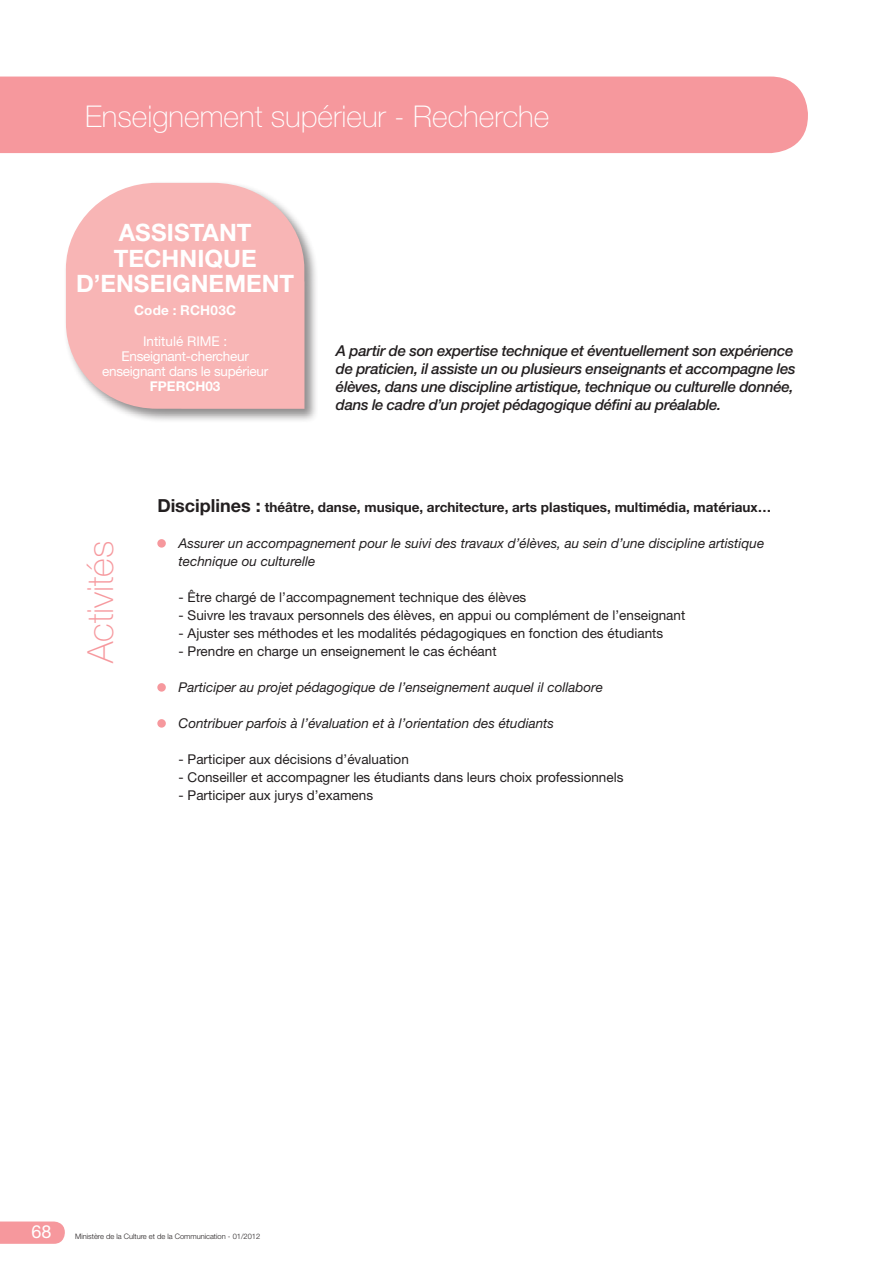
<style>
.page{position:relative;width:893px;height:1263px;background:#fff}
.page>*{position:absolute;margin:0;border:0;box-sizing:border-box;transform-origin:0 0}
.t1{font:100 36px "Helvetica Neue";color:#f6989d}
.t2{font:100 30px "Helvetica Neue";color:#fff}
.t3{font:700 24px/25.5px "Helvetica Neue";letter-spacing:.005em;color:#fff;text-align:center}
.t4{font:18px "Helvetica Neue";color:#fff}
._01_Définition_de_po{font:italic 500 15px/18px "Helvetica Neue";letter-spacing:-.02em;color:#231f20}
._02-Texte_courant{font:13.5px "Helvetica Neue";color:#231f20}
._02-Texte_courant-2{font:italic 13.5px/18px "Helvetica Neue";color:#231f20}
.t5{font:700 13.5px "Helvetica Neue";color:#231f20}
.t6{font:13.5px/15px "Helvetica Neue";letter-spacing:-.02em;color:#fff;text-align:center}
.t7{font:700 13.5px "Helvetica Neue";letter-spacing:.005em;color:#fff}
.t8{font:13.5px "Helvetica Neue";color:#fff}
.t9{font:300 7.5px "Helvetica Neue";color:#231f20}
.s1{font-size:18px}
</style>
<div class="page">
<div style="left:0;top:77px;width:808px;height:76px;background:#f6989d"></div>
<div style="left:64px;top:181px;width:255px;height:242px;background:#231f20;opacity:.5"></div>
<svg style="left:66px;top:183px;width:238px;height:226px;background:#f7bbbb"></svg>
<svg style="left:0;top:1221px;width:65px;height:23px"></svg>
<div style="left:157px;top:539px;width:9px;height:9px;background:#f6989d;border-radius:50%"></div>
<div style="left:157px;top:683px;width:9px;height:9px;background:#f6989d;border-radius:50%"></div>
<div style="left:157px;top:719px;width:9px;height:9px;background:#f6989d;border-radius:50%"></div>
<h2 class="t2" style="left:85px;top:99px;width:466px">Enseignement supérieur - Recherche</h2>
<p class="t3" style="left:76px;top:220px;width:219px">ASSISTANT<br>TECHNIQUE<br>D’ENSEIGNEMENT</p>
<p class="t7" style="left:134px;top:302px;width:104px">Code : RCH03C</p>
<p class="t8" style="left:143px;top:334px;width:86px">Intitulé RIME :</p>
<p class="t6" style="left:102px;top:349px;width:167px">Enseignant-chercheur enseignant dans le supérieur</p>
<p class="t7" style="left:150px;top:378px;width:72px">FPERCH03</p>
<p class="_01_Définition_de_po" style="left:336px;top:342px;width:461px">A partir de son expertise technique et éventuellement son expérience de praticien, il assiste un ou plusieurs enseignants et accompagne les élèves, dans une discipline artistique, technique ou culturelle donnée, dans le cadre d’un projet pédagogique défini au préalable.</p>
<p class="t1" style="left:80px;top:663px;width:124px;rotate:-90deg">Activités</p>
<p class="t5" style="left:157px;top:498px;width:615px"><span class="s1">Disciplines :</span> théâtre, danse, musique, architecture, arts plastiques, multimédia, matériaux…</p>
<p class="_02-Texte_courant-2" style="left:179px;top:534px;width:587px">Assurer un accompagnement pour le suivi des travaux d’élèves, au sein d’une discipline artistique technique ou culturelle</p>
<p class="_02-Texte_courant" style="left:179px;top:589px;width:349px">- Être chargé de l’accompagnement technique des élèves</p>
<p class="_02-Texte_courant" style="left:179px;top:607px;width:508px">- Suivre les travaux personnels des élèves, en appui ou complément de l’enseignant</p>
<p class="_02-Texte_courant" style="left:179px;top:625px;width:486px">- Ajuster ses méthodes et les modalités pédagogiques en fonction des étudiants</p>
<p class="_02-Texte_courant" style="left:179px;top:643px;width:319px">- Prendre en charge un enseignement le cas échéant</p>
<p class="_02-Texte_courant-2" style="left:179px;top:678px;width:426px">Participer au projet pédagogique de l’enseignement auquel il collabore</p>
<p class="_02-Texte_courant-2" style="left:179px;top:714px;width:377px">Contribuer parfois à l’évaluation et à l’orientation des étudiants</p>
<p class="_02-Texte_courant" style="left:179px;top:751px;width:232px">- Participer aux décisions d’évaluation</p>
<p class="_02-Texte_courant" style="left:179px;top:769px;width:446px">- Conseiller et accompagner les étudiants dans leurs choix professionnels</p>
<p class="_02-Texte_courant" style="left:179px;top:787px;width:196px">- Participer aux jurys d’examens</p>
<h3 class="t4" style="left:31px;top:1221px;width:22px">68</h3>
<p class="t9" style="left:75px;top:1231px;width:187px">Ministère de la Culture et de la Communication - 01/2012</p>
</div>
